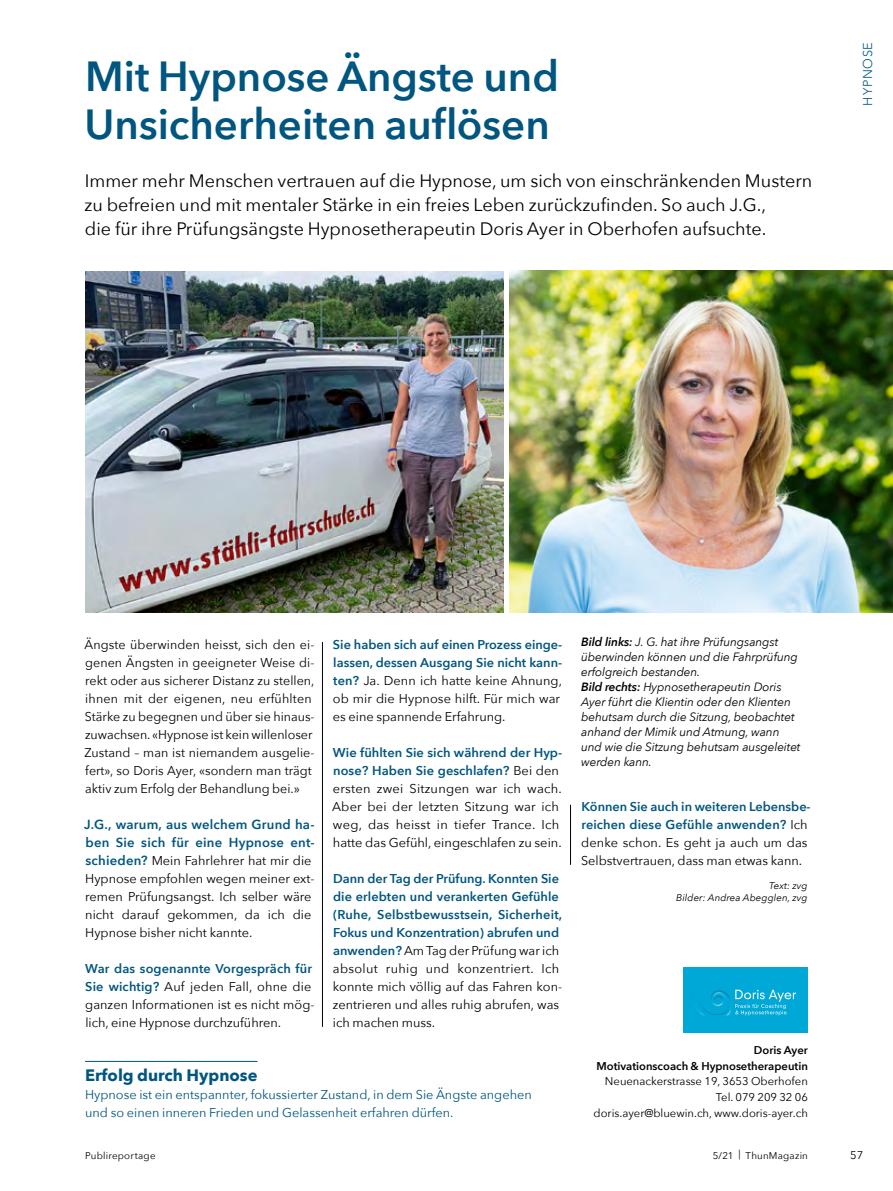
<style>
.page{position:relative;width:893px;height:1191px;background:#fff}
.page>*{position:absolute;margin:0;border:0;box-sizing:border-box;transform-origin:0 0}
.t1{font:600 42px "Avenir Next";color:#005680}
.t2{font:18px/24px "Avenir Next";color:#000}
.t3{font:700 16.5px "Avenir Next";color:#005680}
.t4{font:600 13.2px/18px "Avenir Next";letter-spacing:.015em;color:#005680}
.t5{font:12.75px/18px "Avenir Next";color:#000}
.t6{font:600 12.75px/18px "Avenir Next";color:#005680}
.t7{font:12.75px/18px "Avenir Next";color:#005680}
.t8{font:300 12.75px "Avenir LT";letter-spacing:.055em;color:#005680}
.t9{font:italic 12px/15px "Avenir Next";letter-spacing:-.01em;color:#000}
.t10{font:11.25px/15.8px "Avenir Next";color:#000;text-align:right}
.t11{font:600 11.25px/15.8px "Avenir Next";color:#000;text-align:right}
.t12{font:italic 9.75px/12px "Avenir Next";letter-spacing:.01em;color:#000;text-align:right}
.t13{font:9.75px "Avenir Next";letter-spacing:.02em;color:#000}
.s1{font-weight:600;font-size:13.2px;color:#005680}
.s2{font-weight:600;color:#005680}
.s3{font-weight:400;color:#000}
.s4{font-weight:600}
</style>
<div class="page">
<hr style="left:85px;top:1061px;width:173px;height:1px;background:#005680">
<img style="left:85px;top:271px;width:419px;height:342px">
<img style="left:510px;top:271px;width:383px;height:342px">
<hr style="left:322px;top:642px;width:1px;height:385px;background:#000">
<hr style="left:570px;top:805px;width:1px;height:60px;background:#000">
<div style="left:684px;top:967px;width:124px;height:66px;background:#00a8d7"></div>
<img style="left:705px;top:990px;width:26px;height:25px">
<img style="left:697px;top:1004px;width:8px;height:11px">
<svg style="left:735px;top:989px;width:61px;height:26px"></svg>
<h1 class="t1" style="left:85px;top:49px;width:475px">Mit Hypnose Ängste und</h1>
<p class="t8" style="left:860px;top:106px;width:65px;rotate:-90deg">HYPNOSE</p>
<h1 class="t1" style="left:85px;top:97px;width:467px">Unsicherheiten auflösen</h1>
<p class="t2" style="left:84px;top:169px;width:729px">Immer mehr Menschen vertrauen auf die Hypnose, um sich von einschränkenden Mustern zu befreien und mit mentaler Stärke in ein freies Leben zurückzufinden. So auch J.G.,<br>die für ihre Prüfungsängste Hypnosetherapeutin Doris Ayer in Oberhofen aufsuchte.</p>
<p class="t5" style="left:84px;top:635px;width:232px">Ängste überwinden heisst, sich den ei&shy;genen Ängsten in geeigneter Weise di&shy;rekt oder aus sicherer Distanz zu stellen, ihnen mit der eigenen, neu erfühlten Stärke zu begegnen und über sie hinaus&shy;zuwachsen. «Hypnose ist kein willenloser Zustand – man ist niemandem ausgelie&shy;fert», so Doris Ayer, «sondern man trägt aktiv zum Erfolg der Behandlung bei.»</p>
<p class="t4" style="left:84px;top:815px;width:232px">J.G., warum, aus welchem Grund ha&shy;ben Sie sich für eine Hypnose ent-</p>
<p class="t5" style="left:85px;top:851px;width:231px"><span class="s1">schieden?</span> Mein Fahrlehrer hat mir die Hypnose empfohlen wegen meiner ext&shy;remen Prüfungsangst. Ich selber wäre nicht darauf gekommen, da ich die Hypnose bisher nicht kannte.</p>
<p class="t5" style="left:85px;top:959px;width:231px"><span class="s2">War das sogenannte Vorgespräch für Sie wichtig?</span> Auf jeden Fall, ohne die ganzen Informationen ist es nicht mög&shy;lich, eine Hypnose durchzuführen.</p>
<p class="t5" style="left:333px;top:635px;width:231px"><span class="s2">Sie haben sich auf einen Prozess einge&shy;lassen, dessen Ausgang Sie nicht kann&shy;ten?</span> Ja. Denn ich hatte keine Ahnung, ob mir die Hypnose hilft. Für mich war es eine spannende Erfahrung.</p>
<p class="t5" style="left:332px;top:743px;width:232px"><span class="s2">Wie fühlten Sie sich während der Hyp&shy;nose? Haben Sie geschlafen?</span> Bei den ersten zwei Sitzungen war ich wach.<br>Aber bei der letzten Sitzung war ich weg, das heisst in tiefer Trance. Ich hatte das Gefühl, eingeschlafen zu sein.</p>
<p class="t6" style="left:333px;top:869px;width:231px">Dann der Tag der Prüfung. Konnten Sie die erlebten und verankerten Gefühle (Ruhe, Selbstbewusstsein, Sicherheit, Fokus und Konzentration) abrufen und anwenden? <span class="s3">Am Tag der Prüfung war ich absolut ruhig und konzentriert. Ich konnte mich völlig auf das Fahren kon&shy;zentrieren und alles ruhig abrufen, was ich machen muss.</span></p>
<p class="t3" style="left:85px;top:1064px;width:174px">Erfolg durch Hypnose</p>
<p class="t7" style="left:85px;top:1085px;width:448px">Hypnose ist ein entspannter, fokussierter Zustand, in dem Sie Ängste angehen und so einen inneren Frieden und Gelassenheit erfahren dürfen.</p>
<p class="t9" style="left:581px;top:635px;width:221px"><span class="s4">Bild links:</span> J. G. hat ihre Prüfungsangst überwinden können und die Fahrprüfung erfolgreich bestanden.<br><span class="s4">Bild rechts:</span> Hypnosetherapeutin Doris Ayer führt die Klientin oder den Klienten behutsam durch die Sitzung, beobachtet anhand der Mimik und Atmung, wann und wie die Sitzung behutsam ausgeleitet werden kann.</p>
<p class="t5" style="left:581px;top:797px;width:231px"><span class="s2">Können Sie auch in weiteren Lebensbe&shy;reichen diese Gefühle anwenden?</span> Ich denke schon. Es geht ja auch um das Selbstvertrauen, dass man etwas kann.</p>
<p class="t12" style="left:676px;top:879px;width:133px">Text: zvg<br>Bilder: Andrea Abegglen, zvg</p>
<p class="t11" style="left:596px;top:1042px;width:213px">Doris Ayer<br>Motivationscoach &amp; Hypnosetherapeutin</p>
<p class="t10" style="left:594px;top:1074px;width:216px">Neuenackerstrasse 19, 3653 Oberhofen<br>Tel. 079 209 32 06<br>doris.ayer@bluewin.ch, www.doris-ayer.ch</p>
<p class="t13" style="left:85px;top:1149px;width:72px">Publireportage</p>
<p class="t13" style="left:713px;top:1149px;width:97px">5/21 | ThunMagazin</p>
<p class="t10" style="left:850px;top:1147px;width:14px">57</p>
</div>
